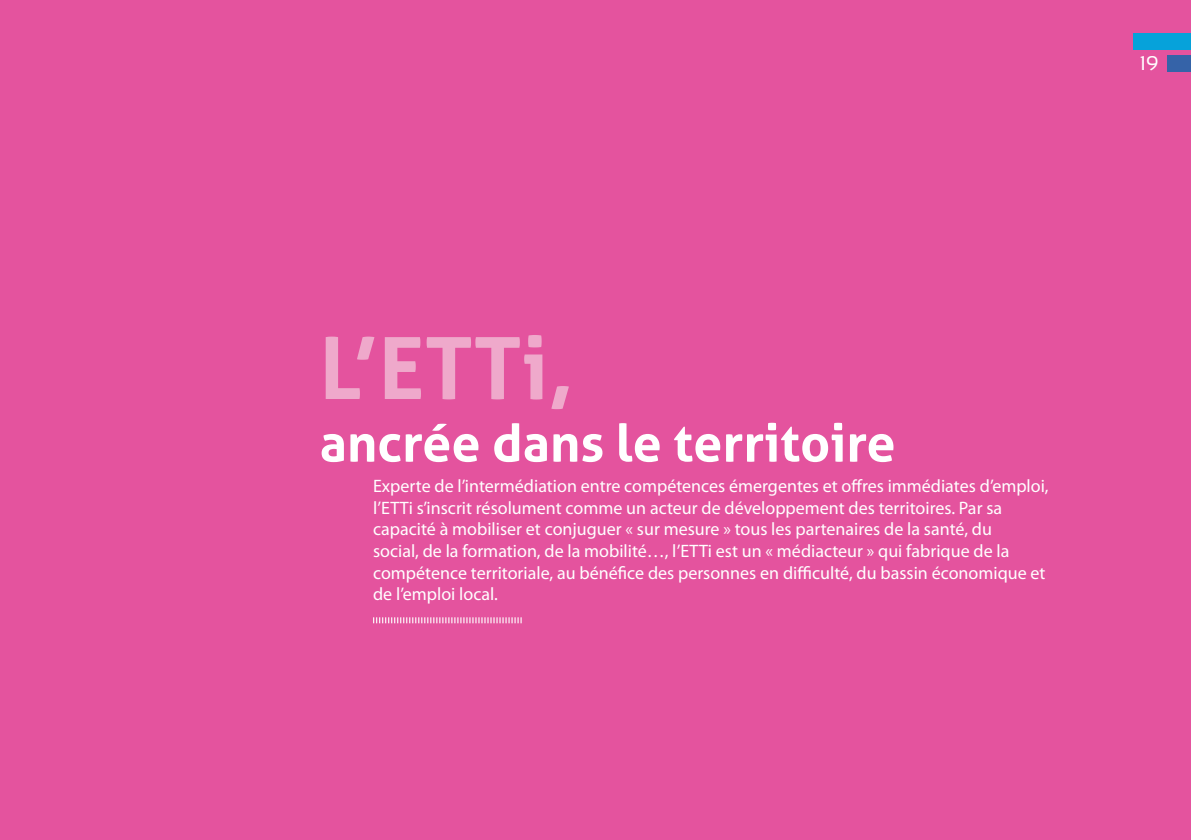
<style>
.page{position:relative;width:1191px;height:840px;background:#fff}
.page>*{position:absolute;margin:0;border:0;box-sizing:border-box;transform-origin:0 0}
.t1{font:700 86px "Aller";color:#efa9cb}
.t2{font:700 52px "Aller";color:#fff}
.t3{font:20px "Sansation";color:#fff}
.t4{font:18px/21.6px "Myriad Pro";color:#fff}
</style>
<div class="page">
<div style="left:0;top:0;width:1191px;height:839px;background:#e4539e"></div>
<svg style="left:373px;top:617px;width:148px;height:6px"></svg>
<div style="left:1167px;top:55px;width:24px;height:17px;background:#3563a8"></div>
<div style="left:1133px;top:33px;width:58px;height:16px;background:#06a2da"></div>
<p class="t3" style="left:1140px;top:52px;width:20px">19</p>
<h1 class="t1" style="left:320px;top:315px;width:255px">L’ETTi,</h1>
<h2 class="t2" style="left:320px;top:410px;width:577px">ancrée dans le territoire</h2>
<p class="t4" style="left:373px;top:474px;width:677px">Experte de l’intermédiation entre compétences émergentes et offres immédiates d’emploi, l’ETTi s’inscrit résolument comme un acteur de développement des territoires. Par sa capacité à mobiliser et conjuguer « sur mesure » tous les partenaires de la santé, du<br>social, de la formation, de la mobilité…, l’ETTi est un « médiacteur » qui fabrique de la compétence territoriale, au bénéfice des personnes en difficulté, du bassin économique et de l’emploi local.</p>
</div>
